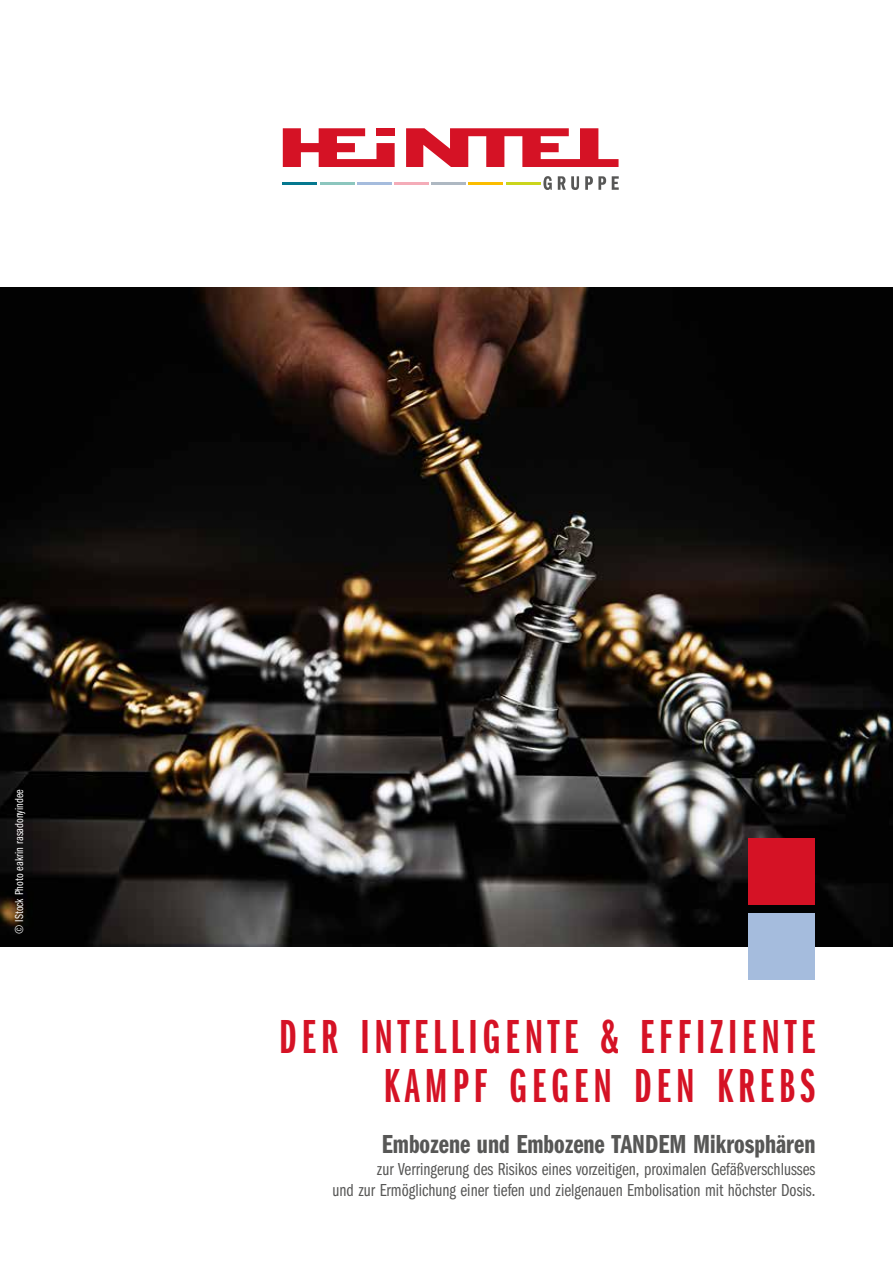
<style>
.page{position:relative;width:893px;height:1263px;background:#fff}
.page>*{position:absolute;margin:0;border:0;box-sizing:border-box;transform-origin:0 0}
.t1{font:49.5px/48px "Franklin Gothic Demi X Comp";letter-spacing:.1em;color:#d51225;text-align:right}
.t2{font:27px "Franklin Gothic Demi Comp";color:#575756}
.t3{font:18px/21.6px "Franklin Gothic Book Comp";color:#575756;text-align:right}
.t4{font:12px "Franklin Gothic Book Comp";color:#fff}
</style>
<div class="page">
<img style="left:0;top:287px;width:893px;height:659px">
<div style="left:748px;top:913px;width:66px;height:66px;background:#a5bcdd"></div>
<div style="left:748px;top:838px;width:66px;height:66px;background:#d51225"></div>
<svg style="left:283px;top:128px;width:112px;height:39px"></svg>
<div style="left:377px;top:128px;width:18px;height:8px;background:#d51225"></div>
<svg style="left:406px;top:128px;width:212px;height:39px"></svg>
<svg style="left:543px;top:176px;width:9px;height:14px"></svg>
<svg style="left:558px;top:176px;width:21px;height:14px"></svg>
<svg style="left:585px;top:176px;width:21px;height:14px"></svg>
<svg style="left:612px;top:176px;width:7px;height:14px"></svg>
<hr style="left:283px;top:182px;width:34px;height:2px;background:#05788f">
<hr style="left:320px;top:182px;width:34px;height:2px;background:#8cc6be">
<hr style="left:357px;top:182px;width:34px;height:2px;background:#a5bcdd">
<hr style="left:394px;top:182px;width:34px;height:2px;background:#f4acb8">
<hr style="left:432px;top:182px;width:34px;height:2px;background:#aeb8c2">
<hr style="left:469px;top:182px;width:34px;height:2px;background:#fbbd00">
<hr style="left:506px;top:182px;width:34px;height:2px;background:#cbd51c">
<p class="t4" style="left:13px;top:934px;width:146px;rotate:-90deg">© IStock Photo eakrin rasadonyindee</p>
<h1 class="t1" style="left:279px;top:1014px;width:538px">DER INTELLIGENTE &amp; EFFIZIENTE<br>KAMPF GEGEN DEN KREBS</h1>
<h2 class="t2" style="left:382px;top:1129px;width:435px">Embozene und Embozene TANDEM Mikrosphären</h2>
<p class="t3" style="left:332px;top:1158px;width:484px">zur Verringerung des Risikos eines vorzeitigen, proximalen Gefäßverschlusses<br>und zur Ermöglichung einer tiefen und zielgenauen Embolisation mit höchster Dosis.</p>
</div>
